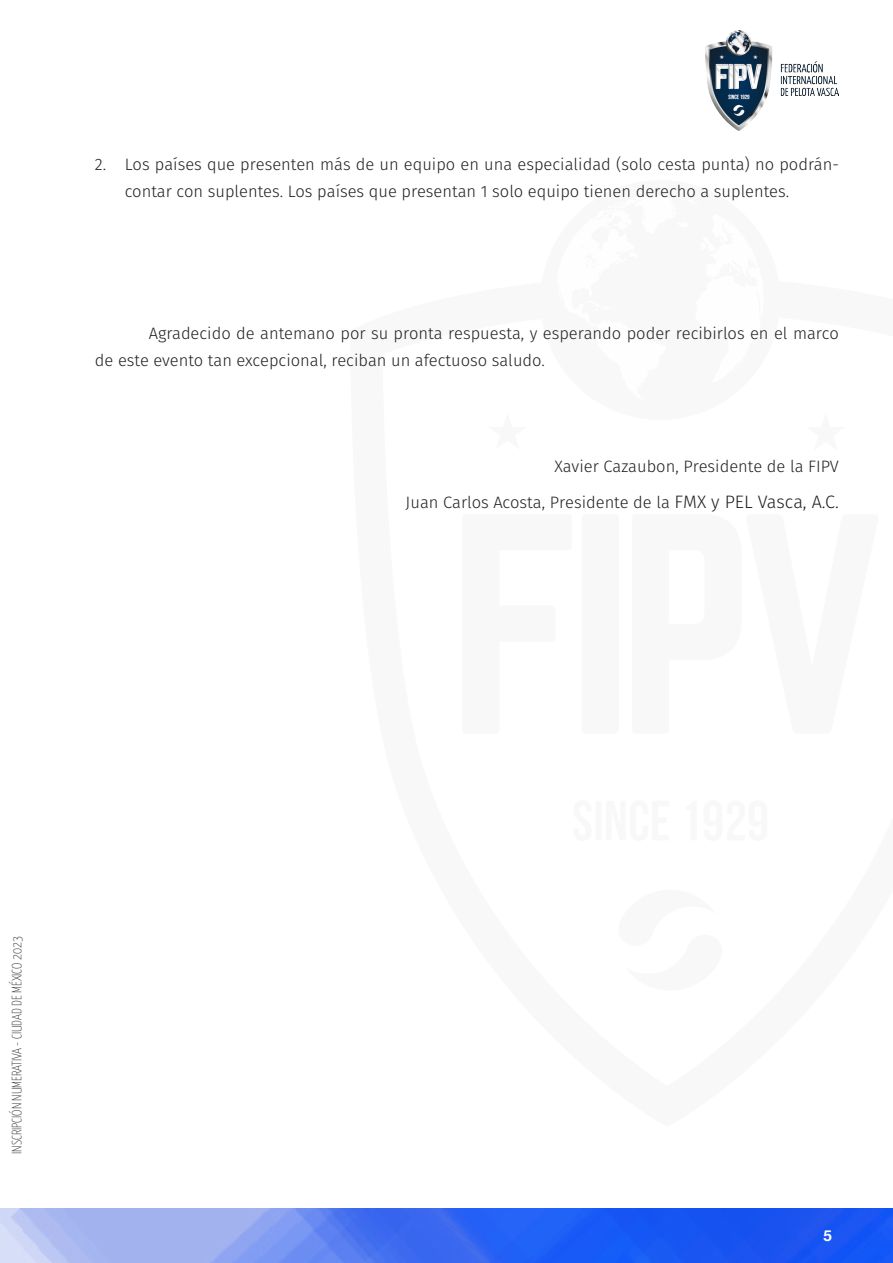
<style>
.page{position:relative;width:893px;height:1263px;background:#fff}
.page>*{position:absolute;margin:0;border:0;box-sizing:border-box;transform-origin:0 0}
.t1{font:300 16.5px/27px "Fira Sans";color:#231f20}
.t2{font:700 15px "Helvetica Neue";color:#fff}
.t3{font:100 13.5px "Yanone Kaffeesatz";color:#231f20}
.s1{font-size:18px}
</style>
<div class="page">
<img style="left:0;top:1209px;width:893px;height:54px">
<img style="left:705px;top:30px;width:134px;height:101px">
<p class="t1" style="left:125px;top:150px;width:716px;text-indent:-30px">2. Los países que presenten más de un equipo en una especialidad (solo cesta punta) no podrán&shy;contar con suplentes. Los países que presentan 1 solo equipo tienen derecho a suplentes.</p>
<p class="t1" style="left:95px;top:319px;width:745px;text-indent:54px">Agradecido de antemano por su pronta respuesta, y esperando poder recibirlos en el marco de este evento tan excepcional, reciban un afectuoso saludo.</p>
<p class="t1" style="left:555px;top:453px;width:286px">Xavier Cazaubon, Presidente de la FIPV</p>
<p class="t1" style="left:406px;top:488px;width:435px">Juan Carlos Acosta, Presidente de la <span class="s1">FMX y PEL Vasca, A.C.</span></p>
<p class="t3" style="left:9px;top:1154px;width:219px;rotate:-90deg">INSCRIPCIÓN NUMERATIVA - CIUDAD DE MÉXICO 2023</p>
<p class="t2" style="left:823px;top:1224px;width:10px">5</p>
</div>
